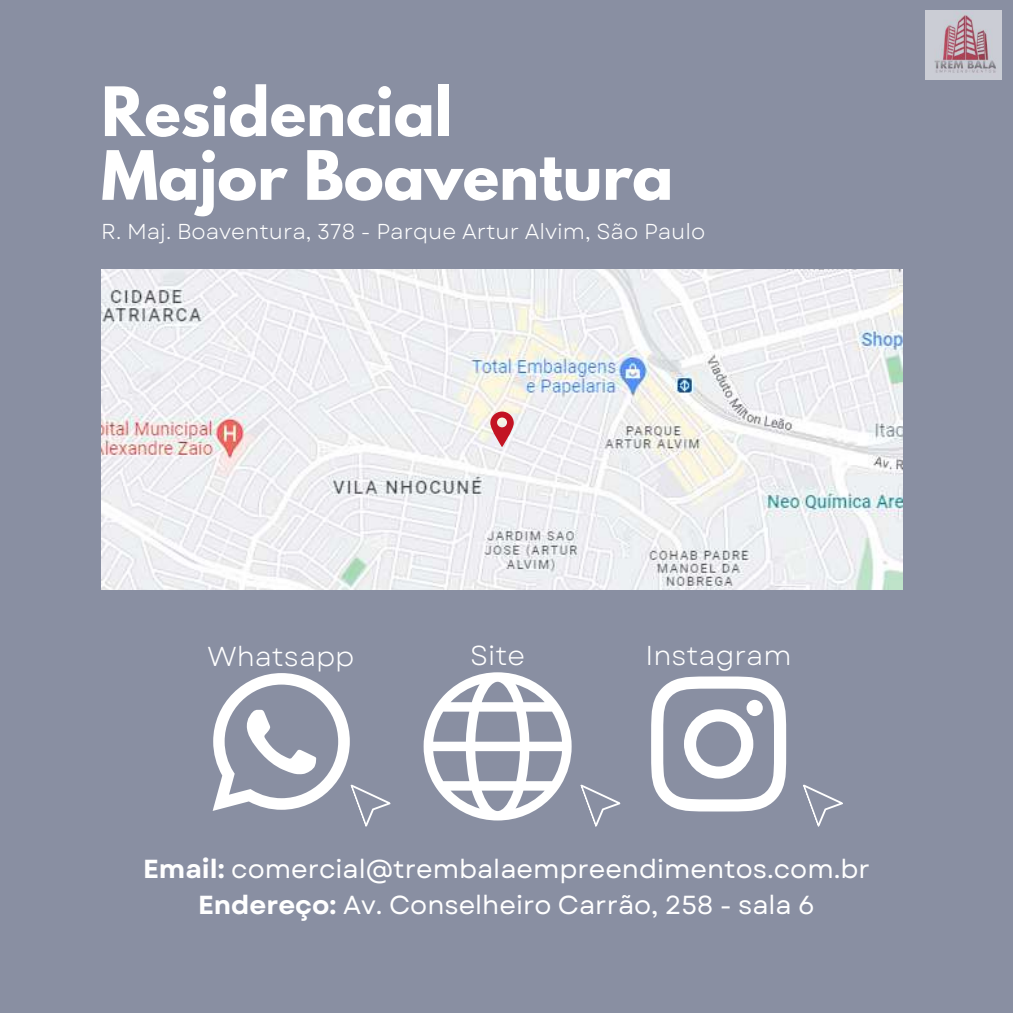
<style>
.page{position:relative;width:1013px;height:1013px;background:#fff}
.page>*{position:absolute;margin:0;border:0;box-sizing:border-box;transform-origin:0 0}
.t1{font:700 60.25px/63.8px "League Spartan";color:#fff}
.t2{font:27.38px "Garet";color:#fff}
.t3{font:26px/35.6px "Garet";color:#fff;text-align:center}
.t4{font:21.5px "Garet";color:#fff}
.s1{font-weight:700}
</style>
<div class="page">
<div style="left:0;top:0;width:1012px;height:1012px;background:#898fa2"></div>
<img style="left:101px;top:269px;width:801px;height:320px">
<svg style="left:490px;top:411px;width:24px;height:36px"></svg>
<img style="left:925px;top:10px;width:76px;height:70px">
<svg style="left:651px;top:676px;width:135px;height:135px"></svg>
<div style="left:746px;top:700px;width:16px;height:16px;background:#fff;border-radius:50%"></div>
<svg style="left:423px;top:672px;width:148px;height:148px"></svg>
<svg style="left:213px;top:673px;width:178px;height:154px"></svg>
<svg style="left:580px;top:784px;width:41px;height:43px"></svg>
<svg style="left:803px;top:784px;width:40px;height:43px"></svg>
<h1 class="t1" style="left:101px;top:88px;width:573px">Residencial<br>Major Boaventura</h1>
<p class="t4" style="left:101px;top:215px;width:605px">R. Maj. Boaventura, 378 - Parque Artur Alvim, São Paulo</p>
<p class="t2" style="left:207px;top:637px;width:148px">Whatsapp</p>
<p class="t2" style="left:470px;top:635px;width:56px">Site</p>
<p class="t2" style="left:645px;top:635px;width:147px">Instagram</p>
<p class="t3" style="left:143px;top:851px;width:728px"><span class="s1">Email:</span> comercial@trembalaempreendimentos.com.br<br><span class="s1">Endereço:</span> Av. Conselheiro Carrão, 258 - sala 6</p>
</div>
